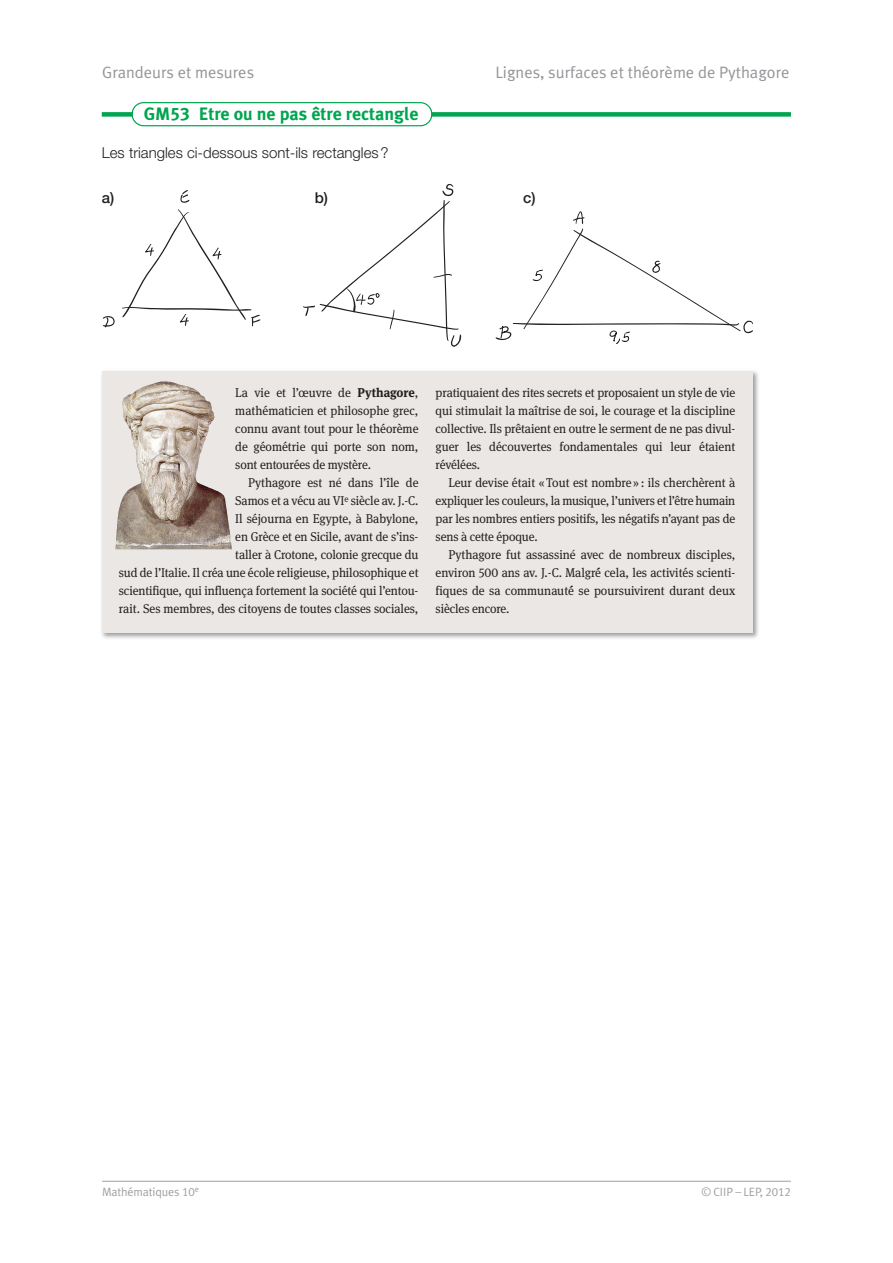
<style>
.page{position:relative;width:893px;height:1263px;background:#fff}
.page>*{position:absolute;margin:0;border:0;box-sizing:border-box;transform-origin:0 0}
.t1{font:700 18px "Meta Plus";color:#00a54f}
.t2{font:16.5px "Meta Plus Normal";color:#939598}
.t3{font:300 15px "Helvetica Neue LT Std";color:#231f20}
.t4{font:500 15px "Helvetica Neue LT Std";color:#231f20}
.t5{font:12.75px/18px "Meta Serif Pro";letter-spacing:-.01em;color:#231f20;text-align:justify;scale:.95 1}
.t6{font:12px "Meta Plus Normal";letter-spacing:-.01em;color:#9d9fa2}
.s1{font-family:"Meta Plus Bold Caps";font-weight:400}
.s2{font-weight:700}
.s3{font-family:"Koz Min Pr 6 N";font-weight:500}
.s4{font-family:"Meta Plus Normal Caps"}
</style>
<div class="page">
<hr style="left:102px;top:1181px;width:689px;height:1px;background:#9d9fa2">
<div style="left:102px;top:112px;width:689px;height:5px;background:#00a54f"></div>
<svg style="left:132px;top:102px;width:300px;height:24px"></svg>
<svg style="left:103px;top:316px;width:12px;height:12px"></svg>
<svg style="left:122px;top:190px;width:139px;height:136px"></svg>
<svg style="left:303px;top:184px;width:159px;height:163px"></svg>
<svg style="left:495px;top:211px;width:258px;height:133px"></svg>
<img style="left:101px;top:371px;width:658px;height:268px">
<div style="left:102px;top:371px;width:650px;height:261px;background:#eae7e5"></div>
<img style="left:116px;top:381px;width:116px;height:168px">
<p class="t2" style="left:102px;top:62px;width:154px">Grandeurs et mesures</p>
<p class="t2" style="left:495px;top:63px;width:295px">Lignes, surfaces et théorème de Pythagore</p>
<h1 class="t1" style="left:144px;top:103px;width:277px">GM<span class="s1">53</span> Etre ou ne pas être rectangle</h1>
<p class="t3" style="left:102px;top:148px;width:288px">Les triangles ci-dessous sont-ils rectangles?</p>
<p class="t4" style="left:102px;top:192px;width:14px">a)</p>
<p class="t4" style="left:315px;top:192px;width:15px">b)</p>
<p class="t4" style="left:523px;top:192px;width:14px">c)</p>
<p class="t5" style="left:235px;top:385px;width:194px">La vie et l’œuvre de <span class="s2">Pythagore</span>, mathématicien et philosophe grec, connu avant tout pour le théorème de géométrie qui porte son nom, sont entourées de mystère.</p>
<p class="t5" style="left:119px;top:475px;width:317px;text-align:right">Pythagore est ne<span class="s3">́</span> dans l’île de<br>Samos et a vécu au VI<sup>e</sup> siècle av. J.-C.<br>Il séjourna en Egypte, a<span class="s3">̀</span> Babylone,<br>en Grèce et en Sicile, avant de s’ins-<br>taller a<span class="s3">̀</span> Crotone, colonie grecque du<br>sud de l’Italie. Il créa une école religieuse, philosophique et scientifique, qui influença fortement la société qui l’entou&shy;rait. Ses membres, des citoyens de toutes classes sociales,</p>
<p class="t5" style="left:436px;top:385px;width:317px">pratiquaient des rites secrets et proposaient un style de vie qui stimulait la maîtrise de soi, le courage et la discipline collective. Ils prêtaient en outre le serment de ne pas divul&shy;guer les découvertes fondamentales qui leur étaient révélées.</p>
<p class="t5" style="left:436px;top:475px;width:317px;text-indent:13px">Leur devise était «Tout est nombre»: ils cherchèrent a<span class="s3">̀ </span>expliquer les couleurs, la musique, l’univers et l’être humain par les nombres entiers positifs, les négatifs n’ayant pas de sens a<span class="s3">̀</span> cette époque.</p>
<p class="t5" style="left:436px;top:547px;width:317px;text-indent:13px">Pythagore fut assassine<span class="s3">́</span> avec de nombreux disciples, environ 500 ans av. J.-C. Malgré<span class="s3">́</span> cela, les activités scienti&shy;fiques de sa communauté<span class="s3">́</span> se poursuivirent durant deux siècles encore.</p>
<p class="t6" style="left:102px;top:1184px;width:98px">Mathématiques <span class="s4">10</span><sup>e</sup></p>
<p class="t6" style="left:701px;top:1184px;width:91px">© CIIP – LEP, <span class="s4">2012</span></p>
</div>
